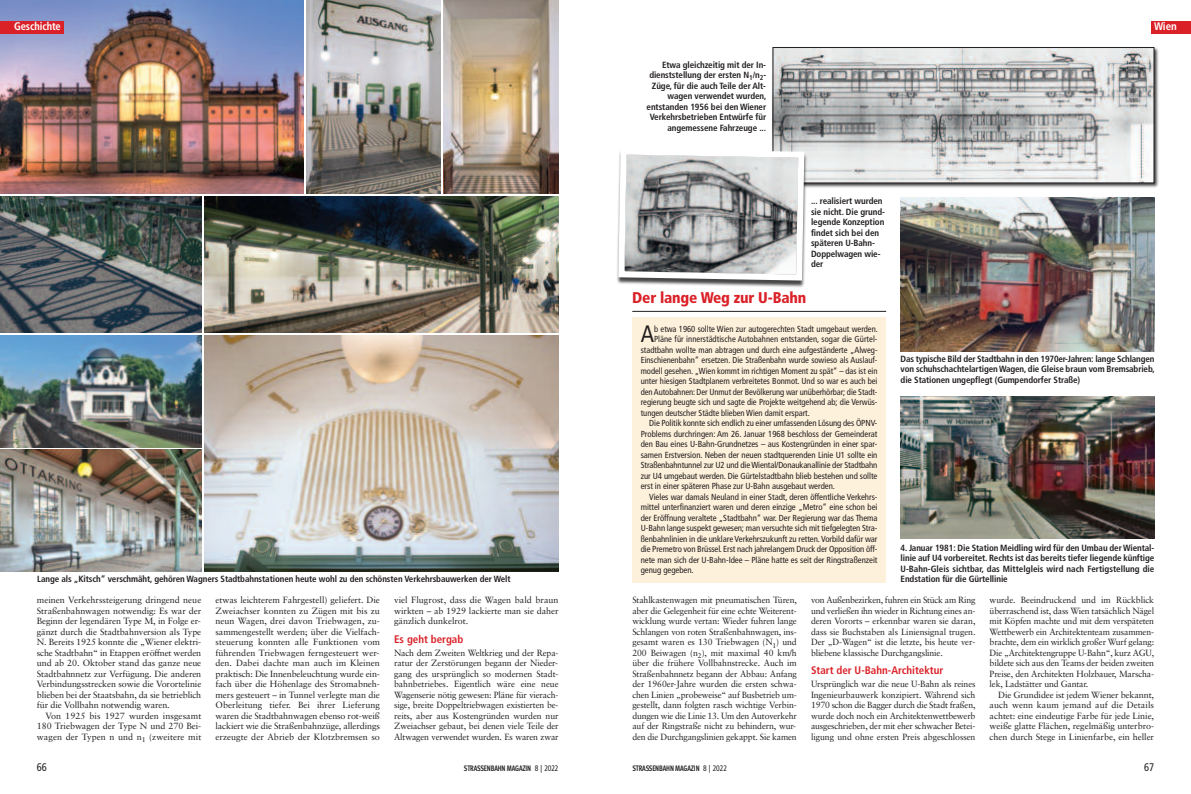
<style>
.page{position:relative;width:1191px;height:794px;background:#fff}
.page>*{position:absolute;margin:0;border:0;box-sizing:border-box;transform-origin:0 0}
.t1{font:condensed 23.8px "Frutiger LT Pro";color:#231f20}
.t2{font:900 condensed 15.5px "Frutiger LT Pro";letter-spacing:-.01em;color:#db2128}
.t3{font:700 condensed 11px "Frutiger LT Pro";color:#db2128}
.t4{font:700 condensed 11px "Frutiger LT Pro";letter-spacing:-.01em;color:#fff;scale:.95 1}
.t5{font:condensed 11px "Frutiger LT Pro";color:#231f20;scale:.95 1}
.t6{font:700 condensed 11px "Frutiger LT Pro";letter-spacing:-.01em;color:#fff}
.t7{font:9px/10.5px "Sabon LT Pro";letter-spacing:-.01em;color:#231f20;text-align:justify}
.t8{font:700 condensed 9px/10.5px "Frutiger LT Pro";letter-spacing:-.01em;color:#231f20;text-align:justify}
.t9{font:condensed 8.8px "Frutiger LT Pro";letter-spacing:-.005em;color:#231f20}
.t10{font:700 condensed 8px "Meta OT";letter-spacing:-.02em;color:#231f20;scale:.88 1}
.s1{font-family:"Frutiger LT Pro";font-weight:400}
.s2{font-weight:500}
</style>
<div class="page">
<img style="left:772px;top:47px;width:387px;height:141px">
<img style="left:775px;top:49px;width:377px;height:132px">
<div style="left:773px;top:47px;width:381px;height:136px;border:1px solid #231f20"></div>
<img style="left:204px;top:196px;width:355px;height:136px">
<img style="left:0;top:196px;width:201px;height:136px">
<img style="left:0;top:0;width:303px;height:194px">
<div style="left:1151px;top:21px;width:40px;height:12px;background:#db2128"></div>
<div style="left:0;top:21px;width:64px;height:12px;background:#db2128"></div>
<div style="left:632px;top:317px;width:254px;height:265px;background:#fef1db"></div>
<hr style="left:632px;top:311px;width:254px;height:1px;background:#231f20">
<img style="left:646px;top:145px;width:165px;height:143px">
<svg style="left:617px;top:145px;width:190px;height:139px"></svg>
<img style="left:900px;top:198px;width:254px;height:153px">
<img style="left:900px;top:396px;width:254px;height:143px">
<img style="left:307px;top:0;width:133px;height:194px">
<img style="left:443px;top:0;width:116px;height:194px">
<img style="left:0;top:336px;width:201px;height:111px">
<img style="left:0;top:450px;width:201px;height:121px">
<img style="left:204px;top:336px;width:354px;height:235px">
<p class="t4" style="left:14px;top:22px;width:51px">Geschichte</p>
<p class="t6" style="left:1154px;top:22px;width:24px">Wien</p>
<p class="t8" style="left:646px;top:60px;width:121px;text-align:right">Etwa gleichzeitig mit der In&shy;dienststellung der ersten N<sub>1</sub>/n<sub>2</sub>-<br>Züge, für die auch Teile der Alt&shy;wagen verwendet wurden, entstanden 1956 bei den Wiener<br>Verkehrsbetrieben Entwürfe für angemessene Fahrzeuge ...</p>
<p class="t8" style="left:811px;top:196px;width:75px;text-align:left">... realisiert wurden sie nicht. Die grund&shy;legende Konzeption findet sich bei den späteren U-Bahn-<br>Doppelwagen wie&shy;der</p>
<p class="t8" style="left:37px;top:574px;width:475px">Lange als „Kitsch“ verschmäht, gehören Wagners Stadtbahnstationen heute wohl zu den schönsten Verkehrsbauwerken der Welt</p>
<p class="t7" style="left:394px;top:595px;width:166px">viel Flugrost, dass die Wagen bald braun wirkten – ab 1929 lackierte man sie daher gänzlich dunkelrot.</p>
<p class="t3" style="left:394px;top:635px;width:71px">Es geht bergab</p>
<p class="t7" style="left:394px;top:648px;width:166px">Nach dem Zweiten Weltkrieg und der Repa&shy;ratur der Zerstörungen begann der Nieder&shy;gang des ursprünglich so modernen Stadt&shy;bahnbetriebes. Eigentlich wäre eine neue Wagenserie nötig gewesen: Pläne für vierach&shy;sige, breite Doppeltriebwagen existierten be&shy;reits, aber aus Kostengründen wurden nur Zweiachser gebaut, bei denen viele Teile der Altwagen verwendet wurden. Es waren zwar</p>
<p class="t7" style="left:215px;top:595px;width:166px">etwas leichterem Fahrgestell) geliefert. Die Zweiachser konnten zu Zügen mit bis zu neun Wagen, drei davon Triebwagen, zu&shy;sammengestellt werden; über die Vielfach&shy;steuerung konnten alle Funktionen vom führenden Triebwagen ferngesteuert wer&shy;den. Dabei dachte man auch im Kleinen praktisch: Die Innenbeleuchtung wurde ein&shy;fach über die Höhenlage des Stromabneh&shy;mers gesteuert – in Tunnel verlegte man die Oberleitung tiefer. Bei ihrer Lieferung waren die Stadtbahnwagen ebenso rot-weiß lackiert wie die Straßenbahnzüge, allerdings erzeugte der Abrieb der Klotzbremsen so</p>
<p class="t7" style="left:37px;top:595px;width:166px">meinen Verkehrssteigerung dringend neue Straßenbahnwagen notwendig: Es war der Beginn der legendären Type M, in Folge er&shy;gänzt durch die Stadtbahnversion als Type N. Bereits 1925 konnte die „Wiener elektri&shy;sche Stadtbahn“ in Etappen eröffnet werden und ab 20. Oktober stand das ganze neue Stadtbahnnetz zur Verfügung. Die anderen Verbindungsstrecken sowie die Vorortelinie blieben bei der Staatsbahn, da sie betrieblich für die Vollbahn notwendig waren.</p>
<p class="t7" style="left:37px;top:711px;width:166px;text-indent:9px">Von 1925 bis 1927 wurden insgesamt 180 Triebwagen der Type N und 270 Bei&shy;wagen der Typen n und n<sub>1</sub> (zweitere mit</p>
<h2 class="t2" style="left:632px;top:291px;width:176px">Der lange Weg zur U-Bahn</h2>
<h1 class="t1" style="left:641px;top:324px;width:15px">A</h1>
<p class="t9" style="left:654px;top:325px;width:225px">b etwa 1960 sollte Wien zur autogerechten Stadt umgebaut werden.</p>
<p class="t9" style="left:654px;top:336px;width:225px">Pläne für innerstädtische Autobahnen entstanden, sogar die Gürtel-</p>
<p class="t9" style="left:641px;top:346px;width:238px">stadtbahn wollte man abtragen und durch eine aufgeständerte „Alweg-</p>
<p class="t9" style="left:641px;top:357px;width:238px">Einschienenbahn“ ersetzen. Die Straßenbahn wurde sowieso als Auslauf-</p>
<p class="t9" style="left:641px;top:367px;width:238px">modell gesehen. „Wien kommt im richtigen Moment zu spät“ – das ist ein</p>
<p class="t9" style="left:641px;top:378px;width:238px">unter hiesigen Stadtplanern verbreitetes Bonmot. Und so war es auch bei</p>
<p class="t9" style="left:641px;top:388px;width:238px">denAutobahnen: Der Unmut der Bevölkerung war unüberhörbar; die Stadt-</p>
<p class="t9" style="left:641px;top:399px;width:238px">regierung beugte sich und sagte die Projekte weitgehend ab; die Verwüs-</p>
<p class="t9" style="left:641px;top:409px;width:170px">tungen deutscher Städte blieben Wien damit erspart.</p>
<p class="t9" style="left:649px;top:420px;width:230px">Die Politik konnte sich endlich zu einer umfassenden Lösung des ÖPNV-</p>
<p class="t9" style="left:641px;top:430px;width:238px">Problems durchringen: Am 26. Januar 1968 beschloss der Gemeinderat</p>
<p class="t9" style="left:641px;top:441px;width:238px">den Bau eines U-Bahn-Grundnetzes – aus Kostengründen in einer spar-</p>
<p class="t9" style="left:641px;top:451px;width:238px">samen Erstversion. Neben der neuen stadtquerenden Linie U1 sollte ein</p>
<p class="t9" style="left:641px;top:462px;width:238px">Straßenbahntunnel zur U2 und dieWiental/Donaukanallinie der Stadtbahn</p>
<p class="t9" style="left:641px;top:472px;width:238px">zur U4 umgebaut werden. Die Gürtelstadtbahn blieb bestehen und sollte</p>
<p class="t9" style="left:641px;top:483px;width:196px">erst in einer späteren Phase zur U-Bahn ausgebaut werden.</p>
<p class="t9" style="left:649px;top:493px;width:230px">Vieles war damals Neuland in einer Stadt, deren öffentliche Verkehrs-</p>
<p class="t9" style="left:641px;top:504px;width:238px">mittel unterfinanziert waren und deren einzige „Metro“ eine schon bei</p>
<p class="t9" style="left:641px;top:514px;width:238px">der Eröffnung veraltete „Stadtbahn“ war. Der Regierung war das Thema</p>
<p class="t9" style="left:641px;top:525px;width:238px">U-Bahn lange suspekt gewesen; man versuchte sich mit tiefgelegten Stra-</p>
<p class="t9" style="left:641px;top:535px;width:238px">ßenbahnlinien in die unklare Verkehrszukunft zu retten.Vorbild dafür war</p>
<p class="t9" style="left:641px;top:546px;width:238px">die Premetro von Brüssel. Erst nach jahrelangem Druck der Opposition öff-</p>
<p class="t9" style="left:641px;top:556px;width:238px">nete man sich der U-Bahn-Idee – Pläne hatte es seit der Ringstraßenzeit</p>
<p class="t9" style="left:641px;top:567px;width:54px">genug gegeben.</p>
<p class="t8" style="left:900px;top:354px;width:256px">Das typische Bild der Stadtbahn in den 1970er-Jahren: lange Schlangen von schuhschachtelartigen Wagen, die Gleise braun vom Bremsabrieb, die Stationen ungepflegt (Gumpendorfer Straße)</p>
<p class="t8" style="left:900px;top:543px;width:255px">4. Januar 1981: Die Station Meidling wird für den Umbau der Wiental&shy;linie auf U4 vorbereitet. Rechts ist das bereits tiefer liegende künftige U-Bahn-Gleis sichtbar, das Mittelgleis wird nach Fertigstellung die Endstation für die Gürtellinie</p>
<p class="t7" style="left:632px;top:595px;width:166px">Stahlkastenwagen mit pneumatischen Türen, aber die Gelegenheit für eine echte Weiterent&shy;wicklung wurde vertan: Wieder fuhren lange Schlangen von roten Straßenbahnwagen, ins&shy;gesamt waren es 130 Triebwagen (N<sub>1</sub>) und 200 Beiwagen (n<sub>2</sub>), mit maximal 40 km/h über die frühere Vollbahnstrecke. Auch im Straßenbahnnetz begann der Abbau: Anfang der 1960er-Jahre wurden die ersten schwa&shy;chen Linien „probeweise“ auf Busbetrieb um&shy;gestellt, dann folgten rasch wichtige Verbin&shy;dungen wie die Linie 13. Um den Autoverkehr auf der Ringstraße nicht zu behindern, wur&shy;den die Durchgangslinien gekappt. Sie kamen</p>
<p class="t7" style="left:811px;top:595px;width:166px">von Außenbezirken, fuhren ein Stück am Ring und verließen ihn wieder in Richtung eines an&shy;deren Vororts – erkennbar waren sie daran, dass sie Buchstaben als Liniensignal trugen.<br>Der „D-Wagen“ ist die letzte, bis heute ver&shy;bliebene klassische Durchgangslinie.</p>
<p class="t3" style="left:811px;top:665px;width:134px">Start der U-Bahn-Architektur</p>
<p class="t7" style="left:811px;top:679px;width:166px">Ursprünglich war die neue U-Bahn als reines Ingenieurbauwerk konzipiert. Während sich 1970 schon die Bagger durch die Stadt fraßen, wurde doch noch ein Architektenwettbewerb ausgeschrieben, der mit eher schwacher Betei&shy;ligung und ohne ersten Preis abgeschlossen</p>
<p class="t7" style="left:989px;top:595px;width:166px">wurde. Beeindruckend und im Rückblick überraschend ist, dass Wien tatsächlich Nägel mit Köpfen machte und mit dem verspäteten Wettbewerb ein Architektenteam zusammen&shy;brachte, dem ein wirklich großer Wurf gelang:<br>Die „Architektengruppe U-Bahn“, kurz AGU, bildete sich aus den Teams der beiden zweiten Preise, den Architekten Holzbauer, Marscha&shy;lek, Ladstätter und Gantar.</p>
<p class="t7" style="left:989px;top:690px;width:166px;text-indent:9px">Die Grundidee ist jedem Wiener bekannt, auch wenn kaum jemand auf die Details achtet: eine eindeutige Farbe für jede Linie, weiße glatte Flächen, regelmäßig unterbro&shy;chen durch Stege in Linienfarbe, ein heller</p>
<p class="t5" style="left:37px;top:763px;width:12px">66</p>
<p class="t10" style="left:464px;top:765px;width:109px">STRASSENBAHN MAGAZIN <span class="s1">8</span> <span class="s2">|</span> <span class="s1">2022</span></p>
<p class="t10" style="left:632px;top:765px;width:109px">STRASSENBAHN MAGAZIN <span class="s1">8</span> <span class="s2">|</span> <span class="s1">2022</span></p>
<p class="t5" style="left:1144px;top:763px;width:12px">67</p>
</div>
